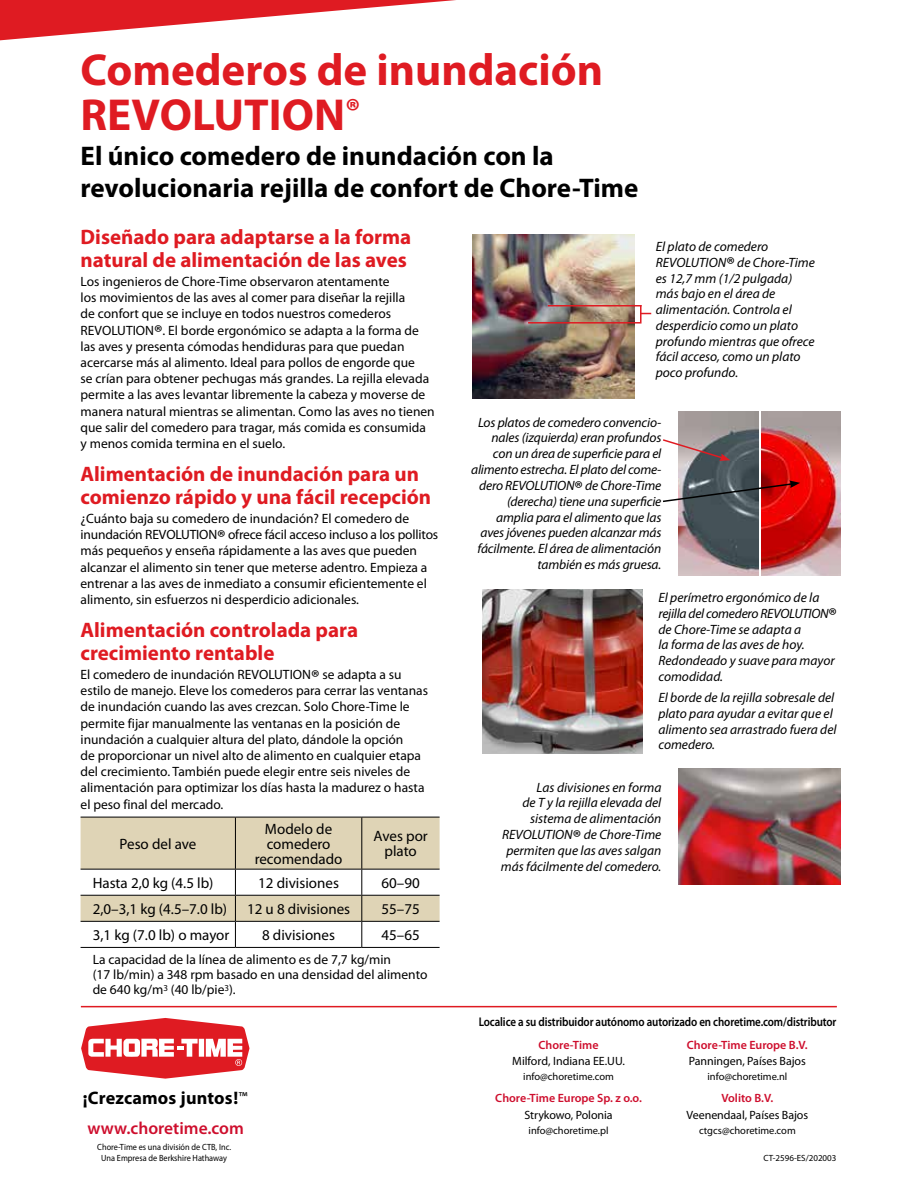
<style>
.page{position:relative;width:918px;height:1188px;background:#fff}
.page>*{position:absolute;margin:0;border:0;box-sizing:border-box;transform-origin:0 0}
.t1{font:700 45px/45px "Myriad Pro";color:#df1b22}
.t2{font:700 27px/32.4px "Myriad Pro";color:#000}
.t3{font:700 21px/22.5px "Myriad Pro";color:#df1b22}
.t4{font:700 18.15px "Myriad Pro";letter-spacing:.01em;color:#000}
.t5{font:600 17.4px "Myriad Pro";color:#ce0e2d}
.t6{font:15px/15px "Myriad Pro";color:#000;text-align:center}
.t7{font:13.5px/16.2px "Myriad Pro";color:#000}
.t8{font:italic 13.5px/15.8px "Myriad Pro";color:#000}
.t9{font:600 12.6px "Myriad Pro";letter-spacing:-.01em;color:#000;scale:.87 1}
.t10{font:12px "Myriad Pro";letter-spacing:-.005em;color:#000}
.t11{font:600 12px "Myriad Pro";color:#ce0e2d}
.t12{font:10.5px "Myriad Pro";color:#000}
.t13{font:9px/10.8px "Myriad Pro";color:#000;text-align:center;scale:.92 1}
.t14{font:9px "Myriad Pro";color:#000}
.s1{font-size:20.25px}
.s2{font-weight:400;font-size:14.55px}
.s3{font-style:normal;font-size:20.25px}
</style>
<div class="page">
<hr style="left:81px;top:1006px;width:756px;height:1px;background:#df1b22">
<svg style="left:81px;top:818px;width:359px;height:129px"></svg>
<hr style="left:81px;top:895px;width:154px;height:1px;background:#000">
<hr style="left:81px;top:947px;width:154px;height:1px;background:#000">
<hr style="left:235px;top:947px;width:127px;height:1px;background:#000">
<hr style="left:362px;top:947px;width:78px;height:1px;background:#000">
<hr style="left:361px;top:817px;width:1px;height:52px;background:#000">
<hr style="left:235px;top:869px;width:127px;height:1px;background:#000">
<hr style="left:362px;top:869px;width:78px;height:1px;background:#000">
<hr style="left:235px;top:817px;width:127px;height:1px;background:#000">
<hr style="left:362px;top:817px;width:78px;height:1px;background:#000">
<hr style="left:81px;top:817px;width:154px;height:1px;background:#000">
<hr style="left:235px;top:817px;width:1px;height:52px;background:#000">
<img style="left:482px;top:590px;width:161px;height:164px">
<img style="left:473px;top:235px;width:162px;height:164px">
<img style="left:678px;top:411px;width:80px;height:165px">
<img style="left:761px;top:411px;width:79px;height:165px">
<img style="left:679px;top:768px;width:162px;height:116px">
<svg style="left:663px;top:438px;width:67px;height:23px"></svg>
<svg style="left:663px;top:480px;width:137px;height:23px;background:#845558"></svg>
<svg style="left:0;top:0;width:456px;height:40px"></svg>
<svg style="left:640px;top:307px;width:11px;height:15px"></svg>
<hr style="left:548px;top:305px;width:94px;height:2px;background:#df1b22">
<hr style="left:528px;top:322px;width:114px;height:2px;background:#df1b22">
<svg style="left:81px;top:1018px;width:169px;height:61px"></svg>
<h1 class="t1" style="left:80px;top:46px;width:524px">Comederos de inundación<br>REVOLUTION<sup>®</sup></h1>
<h2 class="t2" style="left:80px;top:139px;width:559px">El único comedero de inundación con la revolucionaria rejilla de confort de Chore-Time</h2>
<h3 class="t3" style="left:81px;top:225px;width:332px">Diseñado para adaptarse a la forma natural de alimentación de las aves</h3>
<p class="t7" style="left:81px;top:273px;width:356px">Los ingenieros de Chore-Time observaron atentamente<br>los movimientos de las aves al comer para diseñar la rejilla<br>de confort que se incluye en todos nuestros comederos REVOLUTION<span class="s1">®</span>. El borde ergonómico se adapta a la forma de las aves y presenta cómodas hendiduras para que puedan acercarse más al alimento. Ideal para pollos de engorde que<br>se crían para obtener pechugas más grandes. La rejilla elevada permite a las aves levantar libremente la cabeza y moverse de manera natural mientras se alimentan. Como las aves no tienen que salir del comedero para tragar, más comida es consumida y menos comida termina en el suelo.</p>
<h3 class="t3" style="left:81px;top:462px;width:352px">Alimentación de inundación para un comienzo rápido y una fácil recepción</h3>
<p class="t7" style="left:81px;top:510px;width:359px">¿Cuánto baja su comedero de inundación? El comedero de inundación REVOLUTION<span class="s1">®</span> ofrece fácil acceso incluso a los pollitos más pequeños y enseña rápidamente a las aves que pueden alcanzar el alimento sin tener que meterse adentro. Empieza a entrenar a las aves de inmediato a consumir eficientemente el alimento, sin esfuerzos ni desperdicio adicionales.</p>
<h3 class="t3" style="left:81px;top:618px;width:279px">Alimentación controlada para crecimiento rentable</h3>
<p class="t7" style="left:81px;top:666px;width:349px">El comedero de inundación REVOLUTION<span class="s1">®</span> se adapta a su estilo de manejo. Eleve los comederos para cerrar las ventanas de inundación cuando las aves crezcan. Solo Chore-Time le permite fijar manualmente las ventanas en la posición de inundación a cualquier altura del plato, dándole la opción<br>de proporcionar un nivel alto de alimento en cualquier etapa del crecimiento. También puede elegir entre seis niveles de alimentación para optimizar los días hasta la madurez o hasta el peso final del mercado.</p>
<p class="t6" style="left:120px;top:836px;width:78px">Peso del ave</p>
<p class="t6" style="left:255px;top:821px;width:89px">Modelo de comedero recomendado</p>
<p class="t6" style="left:374px;top:828px;width:56px">Aves por plato</p>
<p class="t6" style="left:93px;top:875px;width:122px">Hasta 2,0 kg (4.5 lb)</p>
<p class="t6" style="left:258px;top:875px;width:82px">12 divisiones</p>
<p class="t6" style="left:382px;top:875px;width:40px">60–90</p>
<p class="t6" style="left:93px;top:901px;width:136px">2,0–3,1 kg (4.5–7.0 lb)</p>
<p class="t6" style="left:247px;top:901px;width:105px">12 u 8 divisiones</p>
<p class="t6" style="left:382px;top:901px;width:40px">55–75</p>
<p class="t6" style="left:93px;top:927px;width:138px">3,1 kg (7.0 lb) o mayor</p>
<p class="t6" style="left:262px;top:927px;width:75px">8 divisiones</p>
<p class="t6" style="left:382px;top:927px;width:40px">45–65</p>
<p class="t7" style="left:93px;top:952px;width:336px;line-height:15px">La capacidad de la línea de alimento es de 7,7 kg/min<br>(17 lb/min) a 348 rpm basado en una densidad del alimento de 640 kg/m<sup>3</sup> (40 lb/pie<sup>3</sup>).</p>
<h3 class="t4" style="left:83px;top:1086px;width:166px">¡Crezcamos juntos!<span class="s2">™</span></h3>
<p class="t5" style="left:87px;top:1117px;width:158px">www.choretime.com</p>
<p class="t13" style="left:97px;top:1141px;width:147px">Chore-Time es una división de CTB, Inc.<br>Una Empresa de Berkshire Hathaway</p>
<p class="t8" style="left:656px;top:238px;width:161px">El plato de comedero<br>REVOLUTION<span class="s3">®</span> de Chore-Time es 12,7 mm (1/2 pulgada) más bajo en el área de alimentación. Controla el desperdicio como un plato profundo mientras que ofrece fácil acceso, como un plato poco profundo.</p>
<p class="t8" style="left:471px;top:414px;width:192px;text-align:right">Los platos de comedero convencio&shy;nales (izquierda) eran profundos con un área de superficie para el alimento estrecha. El plato del come&shy;dero REVOLUTION<span class="s3">®</span> de Chore-Time (derecha) tiene una superficie amplia para el alimento que las aves jóvenes pueden alcanzar más fácilmente. El área de alimentación también es más gruesa.</p>
<p class="t8" style="left:658px;top:589px;width:180px">El perímetro ergonómico de la rejilla del comedero REVOLUTION<span class="s3">® </span>de Chore-Time se adapta a<br>la forma de las aves de hoy.<br>Redondeado y suave para mayor comodidad.</p>
<p class="t8" style="left:658px;top:689px;width:180px">El borde de la rejilla sobresale del plato para ayudar a evitar que el alimento sea arrastrado fuera del comedero.</p>
<p class="t8" style="left:501px;top:779px;width:162px;text-align:right">Las divisiones en forma<br>de T y la rejilla elevada del sistema de alimentación<br>REVOLUTION<span class="s3">®</span> de Chore-Time permiten que las aves salgan más fácilmente del comedero.</p>
<p class="t9" style="left:479px;top:1014px;width:413px">Localice a su distribuidor autónomo autorizado en choretime.com/distributor</p>
<p class="t11" style="left:539px;top:1037px;width:61px">Chore-Time</p>
<p class="t10" style="left:512px;top:1054px;width:114px">Milford, Indiana EE.UU.</p>
<p class="t12" style="left:523px;top:1070px;width:92px">info@choretime.com</p>
<p class="t11" style="left:495px;top:1091px;width:148px">Chore-Time Europe Sp. z o.o.</p>
<p class="t10" style="left:524px;top:1107px;width:90px">Strykowo, Polonia</p>
<p class="t12" style="left:529px;top:1124px;width:82px">info@choretime.pl</p>
<p class="t11" style="left:687px;top:1037px;width:122px">Chore-Time Europe B.V.</p>
<p class="t10" style="left:689px;top:1054px;width:119px">Panningen, Países Bajos</p>
<p class="t12" style="left:707px;top:1070px;width:81px">info@choretime.nl</p>
<p class="t11" style="left:721px;top:1091px;width:53px">Volito B.V.</p>
<p class="t10" style="left:687px;top:1107px;width:123px">Veenendaal, Países Bajos</p>
<p class="t12" style="left:699px;top:1124px;width:98px">ctgcs@choretime.com</p>
<p class="t14" style="left:763px;top:1152px;width:75px">CT-2596-ES/202003</p>
</div>
